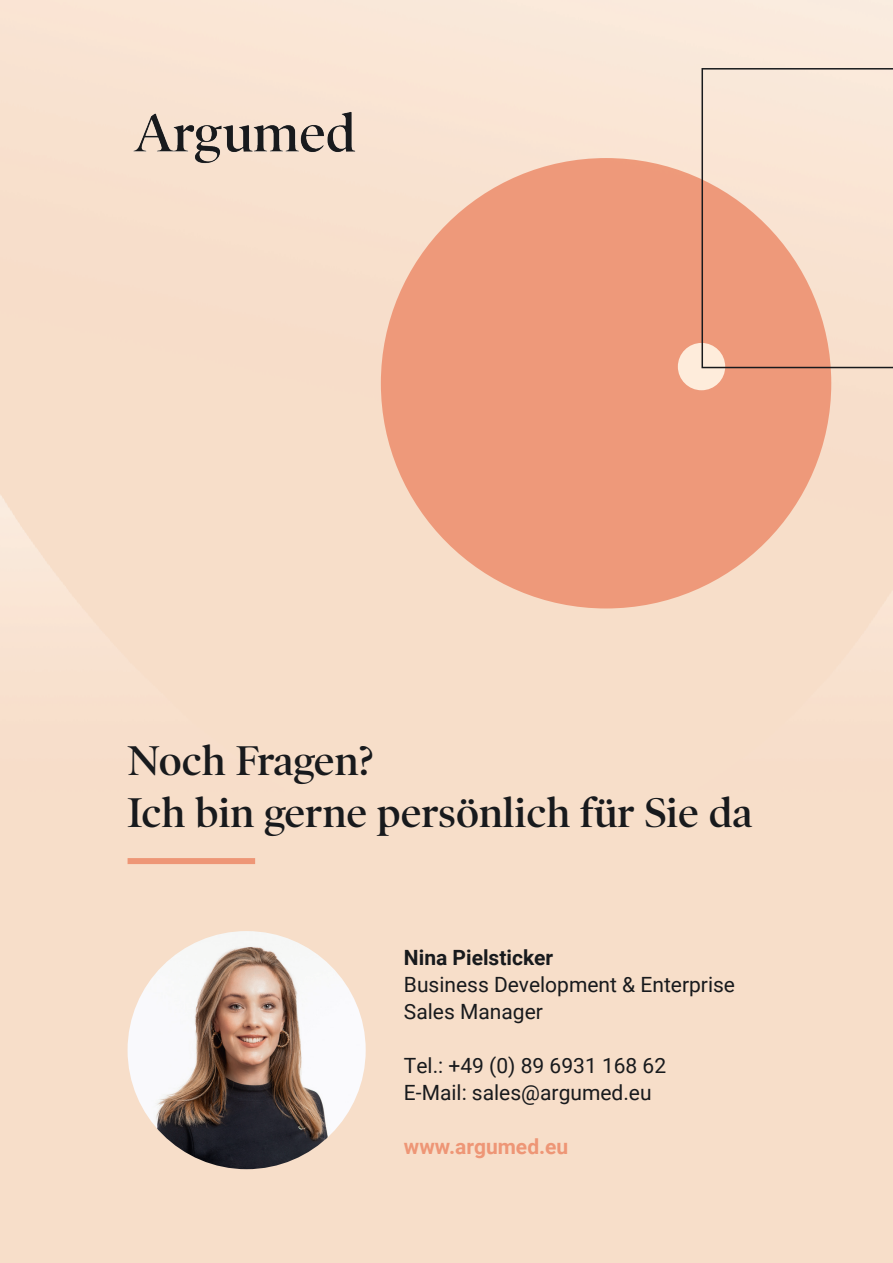
<style>
.page{position:relative;width:893px;height:1263px;background:#fff}
.page>*{position:absolute;margin:0;border:0;box-sizing:border-box;transform-origin:0 0}
.t1{font:600 42px/52.5px "Poynter OS Disp";color:#181a1d}
.t2{font:21px/27px "Roboto";color:#181a1d}
.t3{font:700 21px "Roboto";color:#181a1d}
.t4{font:700 21px "Roboto";color:#ee9676}
</style>
<div class="page">
<img style="left:0;top:0;width:893px;height:1263px">
<div style="left:381px;top:158px;width:450px;height:450px;background:#ee9676;border-radius:50%"></div>
<div style="left:128px;top:858px;width:127px;height:6px;background:#ee9676"></div>
<img style="left:128px;top:98px;width:233px;height:73px">
<div style="left:678px;top:343px;width:47px;height:47px;background:#feecdb;border-radius:50%"></div>
<svg style="left:701px;top:68px;width:192px;height:300px"></svg>
<img style="left:128px;top:931px;width:238px;height:238px;border-radius:119px">
<p class="t1" style="left:128px;top:734px;width:626px">Noch Fragen?<br>Ich bin gerne persönlich für Sie da</p>
<p class="t3" style="left:404px;top:943px;width:151px">Nina Pielsticker</p>
<p class="t2" style="left:404px;top:970px;width:333px">Business Development &amp; Enterprise<br>Sales Manager</p>
<p class="t2" style="left:404px;top:1051px;width:264px">Tel.: +49 (0) 89 6931 168 62</p>
<p class="t2" style="left:404px;top:1078px;width:249px">E-Mail: sales@argumed.eu</p>
<p class="t4" style="left:404px;top:1132px;width:166px">www.argumed.eu</p>
</div>
